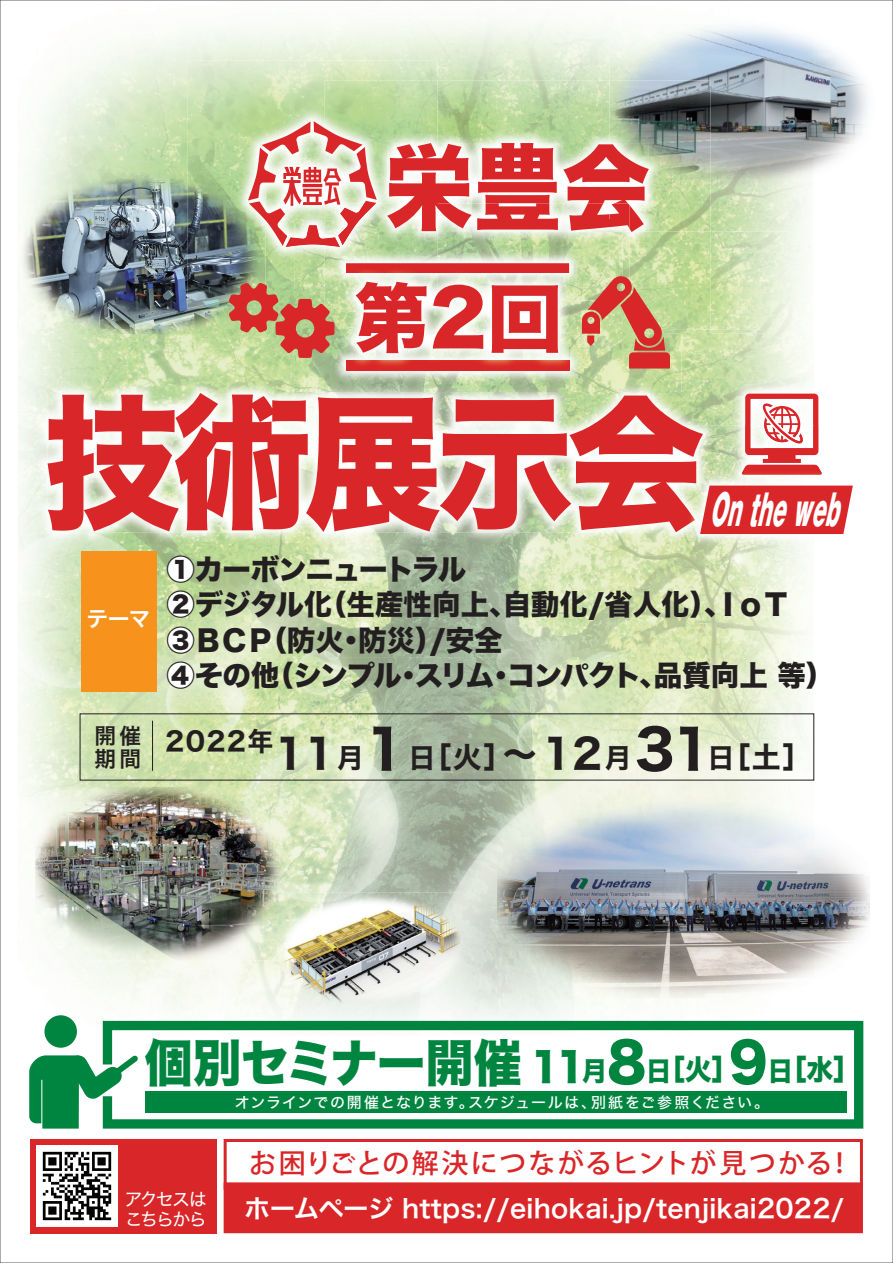
<style>
.page{position:relative;width:893px;height:1263px;background:#fff}
.page>*{position:absolute;margin:0;border:0;box-sizing:border-box;transform-origin:0 0}
.t1{font:144.9px "Hira Kaku Std W8";letter-spacing:-.05em;color:#d92628;scale:.95 1}
.t2{font:93px "Hira Kaku Std W8";color:#d92628;scale:.95 1}
.t3{font:75px "Hira Kaku Std W8";color:#d92628}
.t4{font:50.7px "Hira Kaku Std W8";letter-spacing:-.02em;color:#008540;scale:.95 1}
.t5{font:italic 900 40.95px "Gothic MB101 Pro";color:#fff;scale:.46 1}
.t6{font:29.1px "Hira Kaku Std W7";color:#231f20}
.t7{font:28.5px/35.2px "Hira Kaku Std W8";letter-spacing:-.025em;color:#231f20}
.t8{font:500 27px "Koz Go Pr 6 N";letter-spacing:.035em;color:#d92628}
.t9{font:26.1px "Hira Kaku Std W7";letter-spacing:.05em;color:#231f20}
.t10{font:25.5px "Hira Kaku Std W6";letter-spacing:.01em;color:#fff}
.t11{font:21.9px "Hira Kaku Std W6";color:#fff}
.t12{font:21.75px/23.2px "Hira Kaku Std W6";color:#231f20}
.t13{font:18px/19.5px "Hira Kaku Std W4";letter-spacing:-.1em;color:#fff}
.t14{font:15px "Hira Kaku Std W5";letter-spacing:.065em;color:#fff}
.s1{font-size:40.65px}
.s2{font-size:27.15px}
.s3{font-size:54.3px}
.s4{font-size:33.9px}
.s5{font-size:39.9px}
.s6{font-size:26.55px}
.s7{font-size:53.1px}
.s8{font-size:28.5px}
</style>
<div class="page">
<img style="left:0;top:0;width:893px;height:1263px">
<h2 class="t2" style="left:385px;top:136px;width:281px">栄豊会</h2>
<h3 class="t3" style="left:354px;top:276px;width:209px">第2回</h3>
<h1 class="t1" style="left:42px;top:383px;width:699px">技術展示会</h1>
<h3 class="t5" style="left:709px;top:476px;width:310px">Ontheweb</h3>
<p class="t11" style="left:87px;top:602px;width:66px">テーマ</p>
<p class="t12" style="left:94px;top:725px;width:48px">開催期間</p>
<p class="t7" style="left:166px;top:553px;width:669px">①カーボンニュートラル<br>②デジタル化（生産性向上、自動化/省人化）、ＩｏＴ<br>③ＢＣＰ（防火・防災）/安全<br>④その他（シンプル･スリム･コンパクト、品質向上 等）</p>
<p class="t9" style="left:165px;top:721px;width:110px">2022年</p>
<p class="t6" style="left:275px;top:734px;width:538px"><span class="s1">11</span><span class="s2">月</span><span class="s3">1</span><span class="s2">日</span>［火］<span class="s4">～</span> <span class="s1">12</span><span class="s2">月</span><span class="s3">31</span><span class="s2">日</span>［土］</p>
<h3 class="t4" style="left:145px;top:1034px;width:755px">個別セミナー開催 <span class="s5">11</span><span class="s6">月</span><span class="s7">8</span><span class="s6">日</span><span class="s8">［火］</span><span class="s7">9</span><span class="s6">日</span><span class="s8">［水］</span></h3>
<p class="t14" style="left:235px;top:1090px;width:536px">オンラインでの開催となります。スケジュールは、別紙をご参照ください。</p>
<p class="t8" style="left:249px;top:1148px;width:605px">お困りごとの解決につながるヒントが見つかる！</p>
<p class="t13" style="left:124px;top:1189px;width:84px">アクセスはこちらから</p>
<p class="t10" style="left:245px;top:1189px;width:601px">ホームページ https://eihokai.jp/tenjikai2022/</p>
</div>
